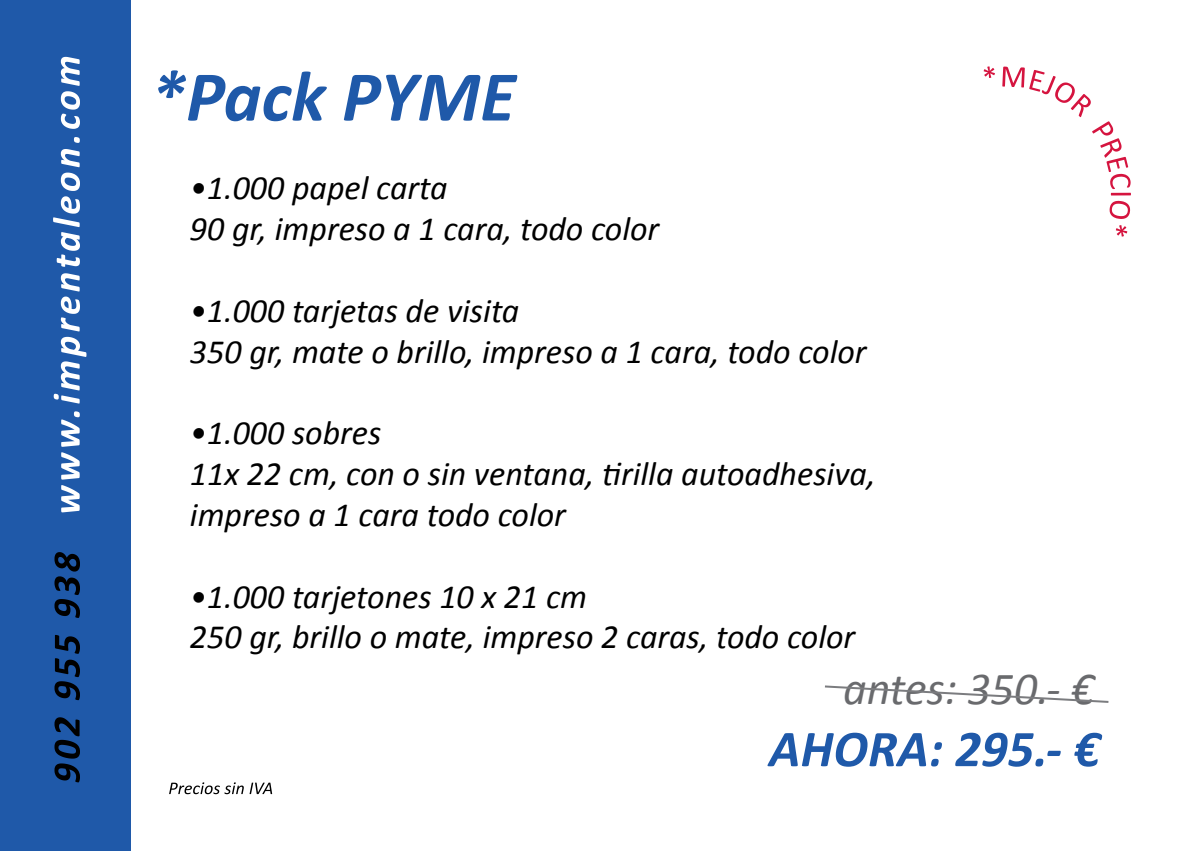
<style>
.page{position:relative;width:1202px;height:851px;background:#fff}
.page>*{position:absolute;margin:0;border:0;box-sizing:border-box;transform-origin:0 0}
.t1{font:italic 700 72px "Calibri";color:#1f59a9}
.t2{font:italic 700 52px "Calibri";color:#1f59a9}
.t3{font:italic 46px "Calibri";color:#696a6d}
.t4{font:italic 34px/40.8px "Calibri";color:#000}
</style>
<div class="page">
<div style="left:0;top:0;width:130px;height:850px;background:#1f59a9"></div>
<svg style="left:53px;top:57px;width:33px;height:455px"></svg>
<svg style="left:54px;top:552px;width:26px;height:230px"></svg>
<svg style="left:825px;top:685px;width:284px;height:18px"></svg>
<svg style="left:169px;top:782px;width:103px;height:12px"></svg>
<svg style="left:984px;top:66px;width:147px;height:170px"></svg>
<h1 class="t1" style="left:150px;top:51px;width:367px">*Pack PYME</h1>
<p class="t4" style="left:190px;top:166px;width:471px">•1.000 papel carta<br>90 gr, impreso a 1 cara, todo color</p>
<p class="t4" style="left:190px;top:289px;width:678px">•1.000 tarjetas de visita<br>350 gr, mate o brillo, impreso a 1 cara, todo color</p>
<p class="t4" style="left:190px;top:411px;width:687px">•1.000 sobres<br>11x 22 cm, con o sin ventana, tirilla autoadhesiva, impreso a 1 cara todo color</p>
<p class="t4" style="left:190px;top:574px;width:667px">•1.000 tarjetones 10 x 21 cm<br>250 gr, brillo o mate, impreso 2 caras, todo color</p>
<h3 class="t3" style="left:843px;top:657px;width:253px">antes: 350.- €</h3>
<h2 class="t2" style="left:769px;top:715px;width:332px">AHORA: 295.- €</h2>
</div>
